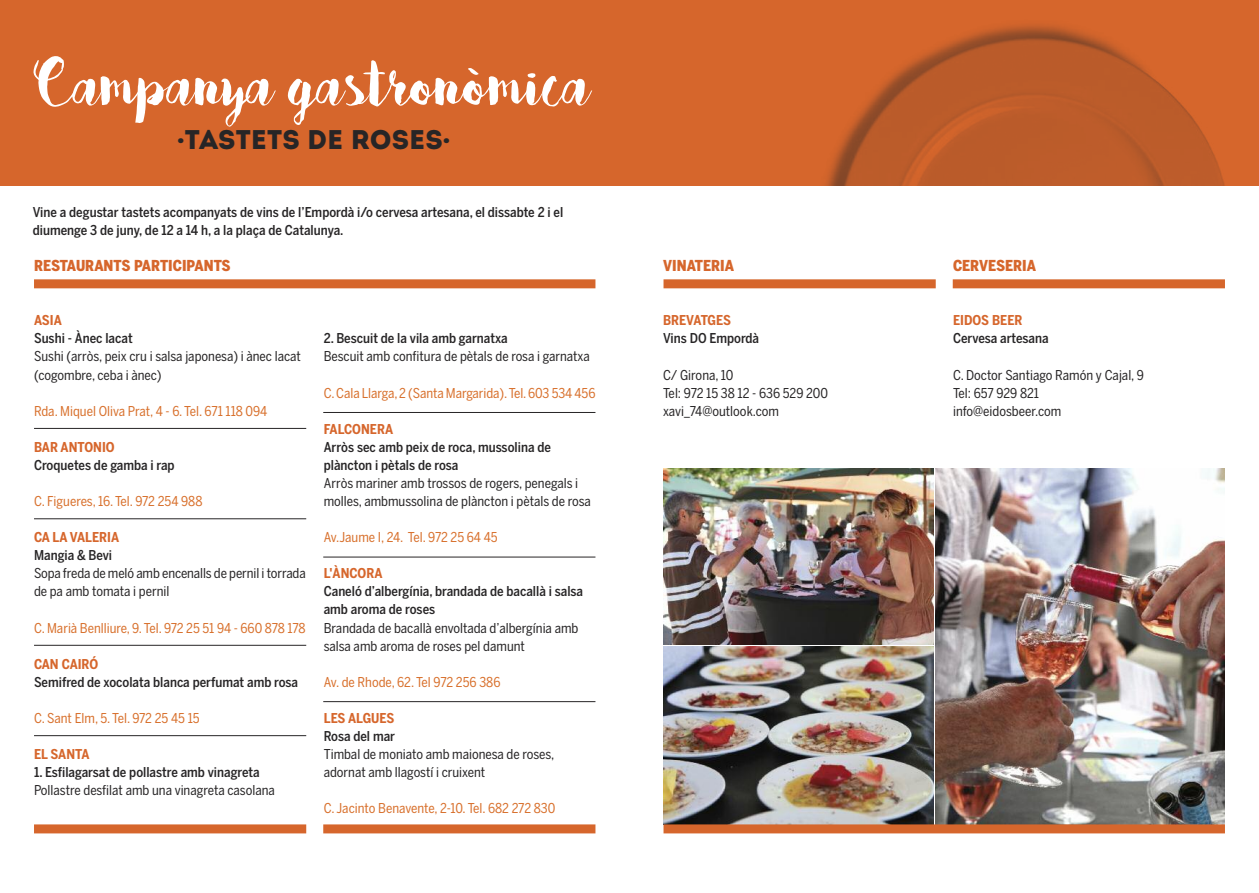
<style>
.page{position:relative;width:1259px;height:893px;background:#fff}
.page>*{position:absolute;margin:0;border:0;box-sizing:border-box;transform-origin:0 0}
.t1{font:75px "Bakery";letter-spacing:-.005em;color:#fff}
.t2{font:27px "Intro";color:#272526}
.t3{font:900 15px "Benton Sans Cond";color:#d6662c}
.t4{font:13.5px/18px "Benton Sans Cond";color:#272526}
.t5{font:500 13.5px/18px "Benton Sans Cond";color:#272526}
.t6{font:13.5px "Benton Sans Cond";color:#d8702c}
.t7{font:700 13.5px "Benton Sans Cond";color:#d6662c}
</style>
<div class="page">
<div style="left:0;top:0;width:629px;height:185px;background:#d6662c"></div>
<div style="left:629px;top:0;width:630px;height:185px;background:#d6662c"></div>
<img style="left:826px;top:24px;width:399px;height:161px">
<div style="left:663px;top:279px;width:272px;height:9px;background:#d6662c"></div>
<img style="left:663px;top:468px;width:270px;height:176px">
<img style="left:935px;top:468px;width:290px;height:356px">
<img style="left:663px;top:646px;width:270px;height:178px">
<div style="left:952px;top:279px;width:273px;height:9px;background:#d6662c"></div>
<hr style="left:323px;top:412px;width:272px;height:1px;background:#272526">
<hr style="left:323px;top:557px;width:272px;height:1px;background:#272526">
<hr style="left:323px;top:701px;width:272px;height:1px;background:#272526">
<hr style="left:34px;top:428px;width:272px;height:1px;background:#272526">
<hr style="left:34px;top:518px;width:272px;height:1px;background:#272526">
<hr style="left:34px;top:645px;width:272px;height:1px;background:#272526">
<hr style="left:34px;top:735px;width:272px;height:1px;background:#272526">
<div style="left:34px;top:279px;width:561px;height:9px;background:#d6662c"></div>
<div style="left:34px;top:824px;width:272px;height:9px;background:#d6662c"></div>
<div style="left:323px;top:824px;width:272px;height:9px;background:#d6662c"></div>
<div style="left:663px;top:824px;width:562px;height:9px;background:#d6662c"></div>
<h1 class="t1" style="left:38px;top:48px;width:554px">Campanya gastronòmica</h1>
<h2 class="t2" style="left:177px;top:124px;width:275px">.TASTETS DE ROSES.</h2>
<p class="t5" style="left:33px;top:203px;width:532px">Vine a degustar tastets acompanyats de vins de l’Empordà i/o cervesa artesana, el dissabte 2 i el diumenge 3 de juny, de 12 a 14 h, a la plaça de Catalunya.</p>
<p class="t3" style="left:34px;top:257px;width:198px">RESTAURANTS PARTICIPANTS</p>
<p class="t7" style="left:34px;top:313px;width:29px">ASIA</p>
<p class="t5" style="left:34px;top:330px;width:100px">Sushi - Ànec lacat</p>
<p class="t4" style="left:34px;top:348px;width:268px">Sushi (arròs, peix cru i salsa japonesa) i ànec lacat (cogombre, ceba i ànec)</p>
<p class="t6" style="left:34px;top:403px;width:235px">Rda. Miquel Oliva Prat, 4 - 6. Tel. 671 118 094</p>
<p class="t7" style="left:34px;top:439px;width:82px">BAR ANTONIO</p>
<p class="t5" style="left:34px;top:456px;width:142px">Croquetes de gamba i rap</p>
<p class="t6" style="left:34px;top:493px;width:170px">C. Figueres, 16. Tel. 972 254 988</p>
<p class="t7" style="left:34px;top:530px;width:87px">CA LA VALERIA</p>
<p class="t5" style="left:34px;top:547px;width:80px">Mangia &amp; Bevi</p>
<p class="t4" style="left:34px;top:565px;width:273px">Sopa freda de meló amb encenalls de pernil i torrada de pa amb tomata i pernil</p>
<p class="t6" style="left:34px;top:620px;width:273px">C. Marià Benlliure, 9.Tel. 972 25 51 94 - 660 878 178</p>
<p class="t7" style="left:34px;top:656px;width:66px">CAN CAIRÓ</p>
<p class="t5" style="left:34px;top:673px;width:265px">Semifred de xocolata blanca perfumat amb rosa</p>
<p class="t6" style="left:34px;top:710px;width:167px">C. Sant Elm, 5. Tel. 972 25 45 15</p>
<p class="t7" style="left:34px;top:746px;width:57px">EL SANTA</p>
<p class="t5" style="left:34px;top:763px;width:227px">1. Esfilagarsat de pollastre amb vinagreta</p>
<p class="t4" style="left:34px;top:781px;width:242px">Pollastre desfilat amb una vinagreta casolana</p>
<p class="t5" style="left:324px;top:330px;width:185px">2. Bescuit de la vila amb garnatxa</p>
<p class="t4" style="left:324px;top:348px;width:267px">Bescuit amb confitura de pètals de rosa i garnatxa</p>
<p class="t6" style="left:324px;top:385px;width:273px">C.Cala Llarga, 2 (Santa Margarida).Tel.603 534 456</p>
<p class="t7" style="left:324px;top:421px;width:71px">FALCONERA</p>
<p class="t5" style="left:324px;top:438px;width:229px">Arròs sec amb peix de roca, mussolina de plàncton i pètals de rosa</p>
<p class="t4" style="left:324px;top:474px;width:269px">Arròs mariner amb trossos de rogers, penegals i molles, ambmussolina de plàncton i pètals de rosa</p>
<p class="t6" style="left:324px;top:530px;width:175px">Av.Jaume I, 24. Tel. 972 25 64 45</p>
<p class="t7" style="left:324px;top:566px;width:60px">L'ÀNCORA</p>
<p class="t5" style="left:324px;top:583px;width:261px">Caneló d’albergínia, brandada de bacallà i salsa amb aroma de roses</p>
<p class="t4" style="left:324px;top:619px;width:256px">Brandada de bacallà envoltada d’albergínia amb salsa amb aroma de roses pel damunt</p>
<p class="t6" style="left:324px;top:674px;width:178px">Av. de Rhode, 62. Tel 972 256 386</p>
<p class="t7" style="left:324px;top:710px;width:72px">LES ALGUES</p>
<p class="t5" style="left:324px;top:727px;width:73px">Rosa del mar</p>
<p class="t4" style="left:324px;top:745px;width:232px">Timbal de moniato amb maionesa de roses, adornat amb llagostí i cruixent</p>
<p class="t6" style="left:324px;top:801px;width:233px">C. Jacinto Benavente, 2-10. Tel. 682 272 830</p>
<p class="t3" style="left:663px;top:257px;width:72px">VINATERIA</p>
<p class="t7" style="left:663px;top:313px;width:69px">BREVATGES</p>
<p class="t5" style="left:663px;top:330px;width:97px">Vins DO Empordà</p>
<p class="t4" style="left:663px;top:366px;width:166px">C/ Girona, 10<br>Tel: 972 15 38 12 - 636 529 200 xavi_74@outlook.com</p>
<p class="t3" style="left:953px;top:257px;width:85px">CERVESERIA</p>
<p class="t7" style="left:953px;top:313px;width:71px">EIDOS BEER</p>
<p class="t5" style="left:953px;top:330px;width:97px">Cervesa artesana</p>
<p class="t4" style="left:953px;top:366px;width:192px">C. Doctor Santiago Ramón y Cajal, 9<br>Tel: 657 929 821 info@eidosbeer.com</p>
</div>
